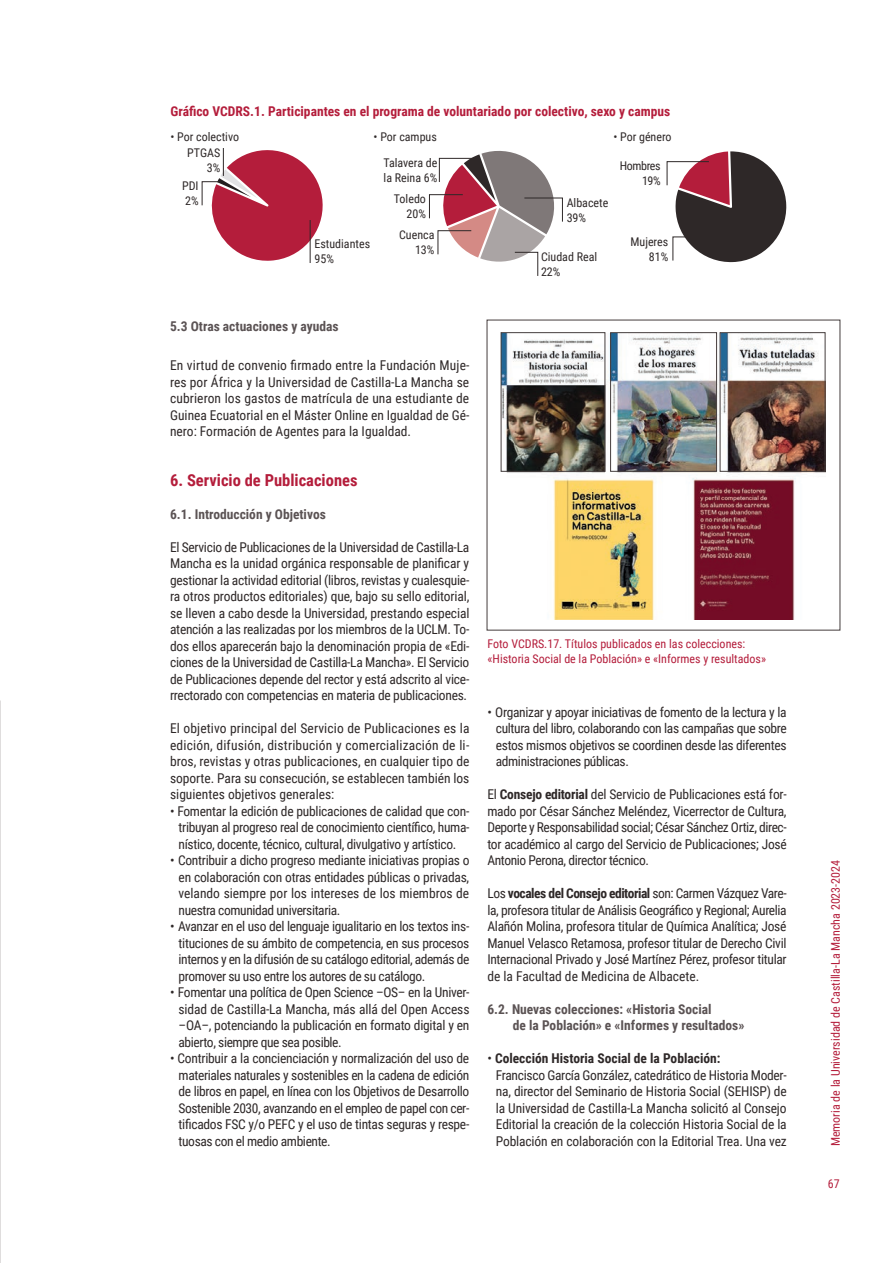
<style>
.page{position:relative;width:893px;height:1263px;background:#fff}
.page>*{position:absolute;margin:0;border:0;box-sizing:border-box;transform-origin:0 0}
.txt_corrido{font:700 16.5px "Roboto Condensed";color:#b41d3b}
.txt_corrido-2{font:13.5px/16.5px "Roboto Condensed";letter-spacing:-.02em;color:#2e2828;text-align:justify}
.txt_corrido-3{font:700 13.5px "Roboto Condensed";color:#5b5354}
.txt_corrido-4{font:700 13.5px "Roboto Condensed";color:#b41d3b}
.txt_corrido-5{font:700 13.5px "Roboto Condensed";color:#2e2828}
.txt_corrido-6{font:12px "Roboto Condensed";color:#b41d3b}
.txt_corrido-7{font:12px "Roboto Condensed";color:#2e2828}
.txt_corrido-8{font:12px "Roboto Condensed";letter-spacing:-.03em;color:#2e2828}
.s1{font-weight:700}
.s2{font-weight:400}
</style>
<div class="page">
<svg style="left:429px;top:150px;width:134px;height:126px"></svg>
<svg style="left:666px;top:151px;width:121px;height:112px"></svg>
<svg style="left:201px;top:148px;width:122px;height:113px"></svg>
<hr style="left:310px;top:220px;width:1px;height:43px;background:#2e2828">
<img style="left:503px;top:333px;width:323px;height:286px">
<div style="left:501px;top:332px;width:104px;height:140px;border:1px solid #443d3d"></div>
<div style="left:610px;top:332px;width:107px;height:140px;border:1px solid #443d3d"></div>
<div style="left:720px;top:332px;width:105px;height:140px;border:1px solid #443d3d"></div>
<p class="txt_corrido-4" style="left:170px;top:102px;width:501px">Gráfico VCDRS.1. Participantes en el programa de voluntariado por colectivo, sexo y campus</p>
<p class="txt_corrido-7" style="left:613px;top:128px;width:60px">• Por género</p>
<p class="txt_corrido-8" style="left:620px;top:157px;width:42px">Hombres</p>
<p class="txt_corrido-7" style="left:642px;top:172px;width:20px">19%</p>
<p class="txt_corrido-7" style="left:170px;top:128px;width:70px">• Por colectivo</p>
<p class="txt_corrido-7" style="left:374px;top:128px;width:65px">• Por campus</p>
<p class="txt_corrido-7" style="left:383px;top:154px;width:55px">Talavera de</p>
<p class="txt_corrido-7" style="left:384px;top:169px;width:55px">la Reina 6%</p>
<p class="txt_corrido-7" style="left:187px;top:144px;width:34px">PTGAS</p>
<p class="txt_corrido-7" style="left:207px;top:159px;width:15px">3%</p>
<p class="txt_corrido-7" style="left:182px;top:178px;width:18px">PDI</p>
<p class="txt_corrido-7" style="left:185px;top:193px;width:15px">2%</p>
<p class="txt_corrido-7" style="left:394px;top:191px;width:34px">Toledo</p>
<p class="txt_corrido-7" style="left:407px;top:206px;width:21px">20%</p>
<p class="txt_corrido-7" style="left:567px;top:194px;width:43px">Albacete</p>
<p class="txt_corrido-7" style="left:567px;top:209px;width:21px">39%</p>
<p class="txt_corrido-7" style="left:314px;top:235px;width:57px">Estudiantes</p>
<p class="txt_corrido-7" style="left:314px;top:250px;width:21px">95%</p>
<p class="txt_corrido-7" style="left:399px;top:227px;width:37px">Cuenca</p>
<p class="txt_corrido-7" style="left:415px;top:242px;width:21px">13%</p>
<p class="txt_corrido-3" style="left:170px;top:317px;width:170px">5.3 Otras actuaciones y ayudas</p>
<p class="txt_corrido-2" style="left:170px;top:357px;width:301px">En virtud de convenio firmado entre la Fundación Muje&shy;res por África y la Universidad de Castilla-La Mancha se cubrieron los gastos de matrícula de una estudiante de Guinea Ecuatorial en el Máster Online en Igualdad de Gé&shy;nero: Formación de Agentes para la Igualdad.</p>
<p class="txt_corrido" style="left:170px;top:468px;width:189px">6. Servicio de Publicaciones</p>
<p class="txt_corrido-3" style="left:170px;top:505px;width:157px">6.1. Introducción y Objetivos</p>
<p class="txt_corrido-2" style="left:170px;top:538px;width:301px">El Servicio de Publicaciones de la Universidad de Castilla-La Mancha es la unidad orgánica responsable de planificar y gestionar la actividad editorial (libros, revistas y cualesquie&shy;ra otros productos editoriales) que, bajo su sello editorial, se lleven a cabo desde la Universidad, prestando especial atención a las realizadas por los miembros de la UCLM. To&shy;dos ellos aparecerán bajo la denominación propia de «Edi&shy;ciones de la Universidad de Castilla-La Mancha». El Servicio de Publicaciones depende del rector y está adscrito al vice&shy;rrectorado con competencias en materia de publicaciones.</p>
<p class="txt_corrido-2" style="left:170px;top:720px;width:301px">El objetivo principal del Servicio de Publicaciones es la edición, difusión, distribución y comercialización de li&shy;bros, revistas y otras publicaciones, en cualquier tipo de soporte. Para su consecución, se establecen también los siguientes objetivos generales:</p>
<p class="txt_corrido-2" style="left:179px;top:802px;width:292px;text-indent:-9px">• Fomentar la edición de publicaciones de calidad que con&shy;tribuyan al progreso real de conocimiento científico, huma&shy;nístico, docente, técnico, cultural, divulgativo y artístico.</p>
<p class="txt_corrido-2" style="left:179px;top:852px;width:292px;text-indent:-9px">• Contribuir a dicho progreso mediante iniciativas propias o en colaboración con otras entidades públicas o privadas, velando siempre por los intereses de los miembros de nuestra comunidad universitaria.</p>
<p class="txt_corrido-2" style="left:179px;top:918px;width:292px;text-indent:-9px">• Avanzar en el uso del lenguaje igualitario en los textos ins&shy;tituciones de su ámbito de competencia, en sus procesos internos y en la difusión de su catálogo editorial, además de promover su uso entre los autores de su catálogo.</p>
<p class="txt_corrido-2" style="left:179px;top:984px;width:292px;text-indent:-9px">• Fomentar una política de Open Science –OS– en la Univer&shy;sidad de Castilla-La Mancha, más allá del Open Access –OA–, potenciando la publicación en formato digital y en abierto, siempre que sea posible.</p>
<p class="txt_corrido-2" style="left:179px;top:1050px;width:292px;text-indent:-9px">• Contribuir a la concienciación y normalización del uso de materiales naturales y sostenibles en la cadena de edición de libros en papel, en línea con los Objetivos de Desarrollo Sostenible 2030, avanzando en el empleo de papel con cer&shy;tificados FSC y/o PEFC y el uso de tintas seguras y respe&shy;tuosas con el medio ambiente.</p>
<p class="txt_corrido-7" style="left:541px;top:248px;width:58px">Ciudad Real</p>
<p class="txt_corrido-7" style="left:541px;top:263px;width:21px">22%</p>
<p class="txt_corrido-7" style="left:630px;top:233px;width:39px">Mujeres</p>
<p class="txt_corrido-7" style="left:649px;top:248px;width:21px">81%</p>
<p class="txt_corrido-6" style="left:487px;top:635px;width:259px">Foto VCDRS.17. Títulos publicados en las colecciones:</p>
<p class="txt_corrido-6" style="left:487px;top:650px;width:280px">«Historia Social de la Población» e «Informes y resultados»</p>
<p class="txt_corrido-2" style="left:496px;top:703px;width:292px;text-indent:-9px">• Organizar y apoyar iniciativas de fomento de la lectura y la cultura del libro, colaborando con las campañas que sobre estos mismos objetivos se coordinen desde las diferentes administraciones públicas.</p>
<p class="txt_corrido-2" style="left:487px;top:786px;width:301px">El <span class="s1">Consejo editorial</span> del Servicio de Publicaciones está for&shy;mado por César Sánchez Meléndez, Vicerrector de Cultura, Deporte y Responsabilidad social; César Sánchez Ortiz, direc&shy;tor académico al cargo del Servicio de Publicaciones; José Antonio Perona, director técnico.</p>
<p class="txt_corrido-2" style="left:487px;top:885px;width:301px">Los <span class="s1">vocales del Consejo editorial</span> son: Carmen Vázquez Vare&shy;la, profesora titular de Análisis Geográfico y Regional; Aurelia Alañón Molina, profesora titular de Química Analítica; José Manuel Velasco Retamosa, profesor titular de Derecho Civil Internacional Privado y José Martínez Pérez, profesor titular de la Facultad de Medicina de Albacete.</p>
<p class="txt_corrido-3" style="left:487px;top:999px;width:226px">6.2. Nuevas colecciones: «Historia Social</p>
<p class="txt_corrido-3" style="left:513px;top:1016px;width:233px">de la Población» e «Informes y resultados»</p>
<p class="txt_corrido-5" style="left:487px;top:1049px;width:235px"><span class="s2">•</span> Colección Historia Social de la Población:</p>
<p class="txt_corrido-2" style="left:496px;top:1066px;width:292px">Francisco García González, catedrático de Historia Moder&shy;na, director del Seminario de Historia Social (SEHISP) de la Universidad de Castilla-La Mancha solicitó al Consejo Editorial la creación de la colección Historia Social de la Población en colaboración con la Editorial Trea. Una vez</p>
<p class="txt_corrido-6" style="left:827px;top:1146px;width:288px;rotate:-90deg">Memoria de la Universidad de Castilla-La Mancha 2023-2024</p>
<p class="txt_corrido-6" style="left:828px;top:1175px;width:13px">67</p>
</div>
